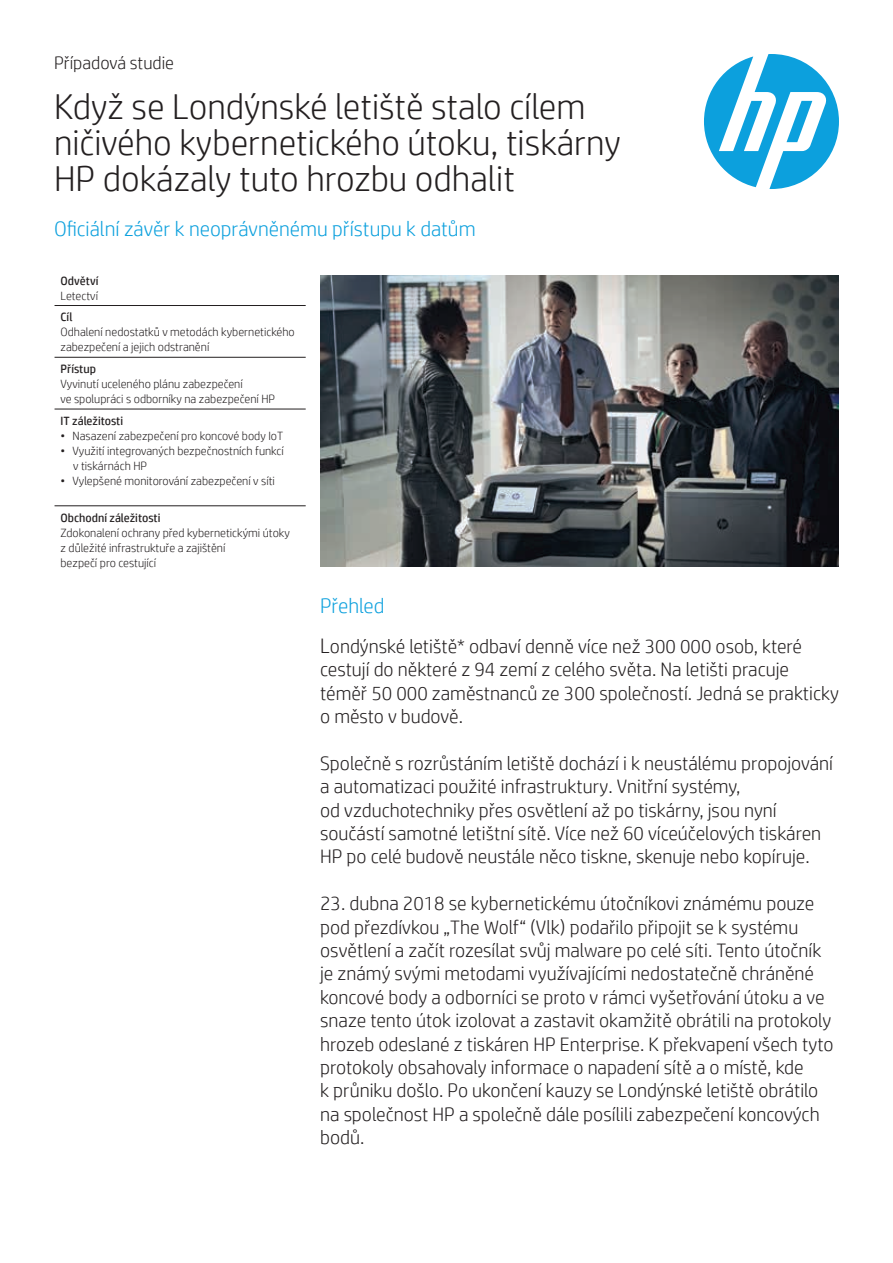
<style>
.page{position:relative;width:893px;height:1263px;background:#fff}
.page>*{position:absolute;margin:0;border:0;box-sizing:border-box;transform-origin:0 0}
.Headline_28_30{font:300 36px/36px "HP Simplified";color:#231f20}
.Headline_28_30-2{font:300 21px "HP Simplified";color:#0ca0dd}
.Sidebar_header{font:300 21px "HP Simplified";color:#0ca0dd}
.Sidebar_header-2{font:300 19.5px/23.4px "HP Simplified";color:#231f20}
.Document_type_12_14{font:300 18px "HP Simplified";color:#231f20}
.Footnotes{font:300 12px "HP Simplified";color:#231f20}
.Footnotes-2{font:12px "HP Simplified";color:#231f20}
.s1{font-size:21px}
</style>
<div class="page">
<img style="left:320px;top:275px;width:519px;height:292px">
<svg style="left:704px;top:54px;width:135px;height:135px"></svg>
<hr style="left:55px;top:305px;width:251px;height:1px;background:#231f20">
<hr style="left:55px;top:357px;width:251px;height:1px;background:#231f20">
<hr style="left:55px;top:409px;width:251px;height:1px;background:#231f20">
<hr style="left:55px;top:505px;width:251px;height:1px;background:#231f20">
<p class="Document_type_12_14" style="left:54px;top:51px;width:122px">Případová studie</p>
<p class="Headline_28_30" style="left:54px;top:87px;width:568px">Když se Londýnské letiště stalo cílem ničivého kybernetického útoku, tiskárny<br>HP dokázaly tuto hrozbu odhalit</p>
<p class="Headline_28_30-2" style="left:54px;top:215px;width:423px">Oficiální závěr k neoprávněnému přístupu k datům</p>
<p class="Footnotes-2" style="left:61px;top:272px;width:39px">Odvětví</p>
<p class="Footnotes" style="left:61px;top:287px;width:39px">Letectví</p>
<p class="Footnotes-2" style="left:61px;top:309px;width:13px">Cíl</p>
<p class="Footnotes" style="left:61px;top:324px;width:236px">Odhalení nedostatků v metodách kybernetického</p>
<p class="Footnotes" style="left:61px;top:339px;width:150px">zabezpečení a jejich odstranění</p>
<p class="Footnotes-2" style="left:61px;top:361px;width:37px">Přístup</p>
<p class="Footnotes" style="left:61px;top:376px;width:184px">Vyvinutí uceleného plánu zabezpečení</p>
<p class="Footnotes" style="left:61px;top:391px;width:216px">ve spolupráci s odborníky na zabezpečení HP</p>
<p class="Footnotes-2" style="left:61px;top:413px;width:64px">IT záležitosti</p>
<p class="Footnotes" style="left:61px;top:428px;width:224px">• Nasazení zabezpečení pro koncové body IoT</p>
<p class="Footnotes" style="left:61px;top:443px;width:225px">• Využití integrovaných bezpečnostních funkcí</p>
<p class="Footnotes" style="left:73px;top:458px;width:75px">v tiskárnách HP</p>
<p class="Footnotes" style="left:61px;top:473px;width:216px">• Vylepšené monitorování zabezpečení v síti</p>
<p class="Footnotes-2" style="left:61px;top:509px;width:101px">Obchodní záležitosti</p>
<p class="Footnotes" style="left:61px;top:524px;width:231px">Zdokonalení ochrany před kybernetickými útoky</p>
<p class="Footnotes" style="left:61px;top:539px;width:166px">z důležité infrastruktuře a zajištění</p>
<p class="Footnotes" style="left:61px;top:554px;width:97px">bezpečí pro cestující</p>
<p class="Sidebar_header" style="left:320px;top:591px;width:66px">Přehled</p>
<p class="Sidebar_header-2" style="left:320px;top:634px;width:520px"><span class="s1">L</span>ondýnské letiště* odbaví denně více než 300 000 osob, které cestují do některé z 94 zemí z celého světa. Na letišti pracuje téměř 50 000 zaměstnanců ze 300 společností. Jedná se prakticky o město v budově.</p>
<p class="Sidebar_header-2" style="left:320px;top:751px;width:514px">Společně s rozrůstáním letiště dochází i k neustálému propojování a automatizaci použité infrastruktury. Vnitřní systémy,<br>od vzduchotechniky přes osvětlení až po tiskárny, jsou nyní součástí samotné letištní sítě. Více než 60 víceúčelových tiskáren HP po celé budově neustále něco tiskne, skenuje nebo kopíruje.</p>
<p class="Sidebar_header-2" style="left:320px;top:891px;width:515px">23. dubna 2018 se kybernetickému útočníkovi známému pouze pod přezdívkou „The Wolf“ (Vlk) podařilo připojit se k systému osvětlení a začít rozesílat svůj malware po celé síti. Tento útočník je známý svými metodami využívajícími nedostatečně chráněné koncové body a odborníci se proto v rámci vyšetřování útoku a ve snaze tento útok izolovat a zastavit okamžitě obrátili na protokoly hrozeb odeslané z tiskáren HP Enterprise. K překvapení všech tyto protokoly obsahovaly informace o napadení sítě a o místě, kde<br>k průniku došlo. Po ukončení kauzy se Londýnské letiště obrátilo na společnost HP a společně dále posílili zabezpečení koncových bodů.</p>
</div>
